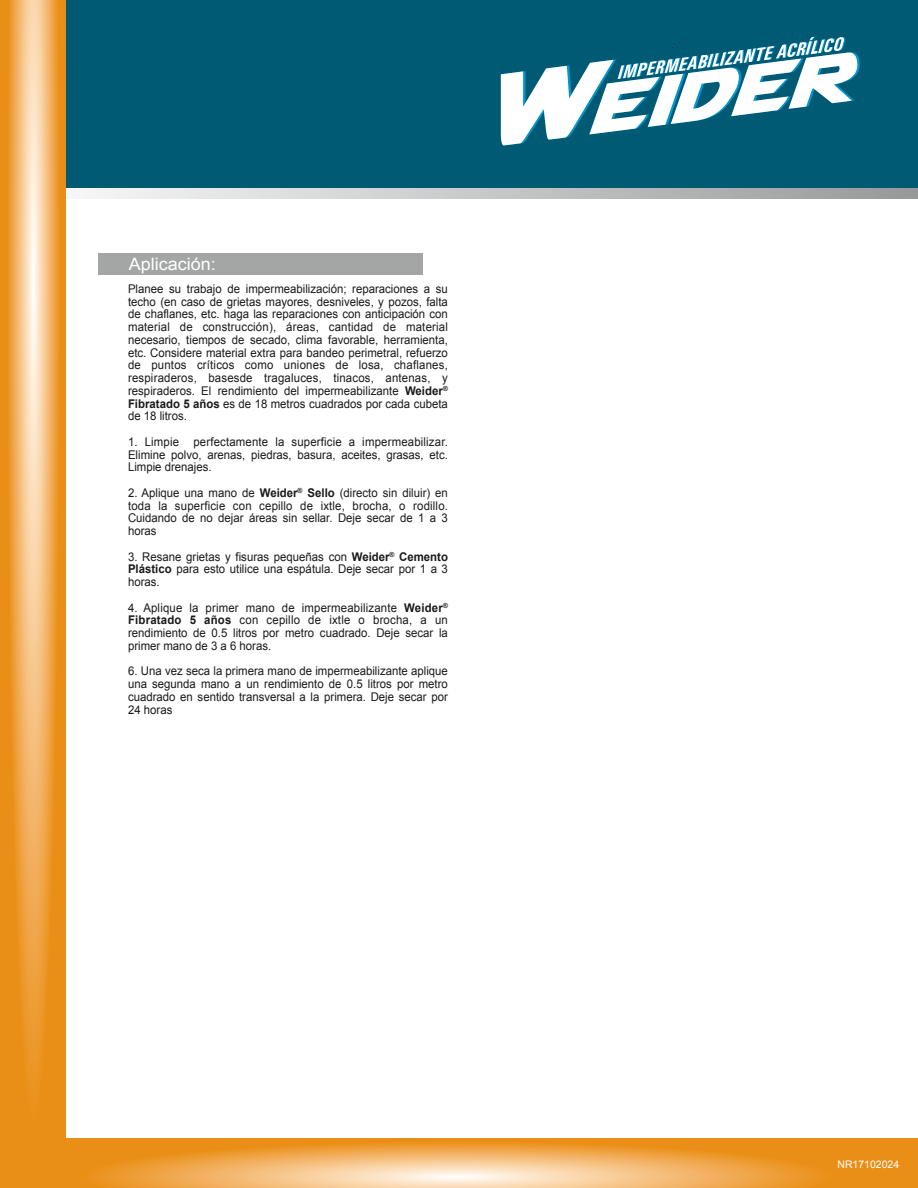
<style>
.page{position:relative;width:918px;height:1188px;background:#fff}
.page>*{position:absolute;margin:0;border:0;box-sizing:border-box;transform-origin:0 0}
.t1{font:17.1px "Arial";color:#fff;scale:1.05 1}
.t2{font:12px/12.8px "Arial";color:#1b1a1a;text-align:justify;scale:.95 1}
.t3{font:10.5px "Arial";color:#fff}
.s1{font-weight:700}
</style>
<div class="page">
<svg style="left:65px;top:187px;width:853px;height:11px;background:#b4bdbf"></svg>
<svg style="left:0;top:1139px;width:917px;height:49px;background:#efa950"></svg>
<div style="left:2px;top:0;width:916px;height:187px;background:#005a74"></div>
<svg style="left:1px;top:0;width:64px;height:1186px;background:#efa84d"></svg>
<div style="left:98px;top:254px;width:325px;height:21px;background:#a4a5a5"></div>
<svg style="left:501px;top:37px;width:359px;height:109px"></svg>
<h1 class="t1" style="left:129px;top:253px;width:84px">Aplicación:</h1>
<p class="t2" style="left:128px;top:282px;width:338px">Planee su trabajo de impermeabilización; reparaciones a su techo (en caso de grietas mayores, desniveles, y pozos, falta de chaflanes, etc. haga las reparaciones con anticipación con material de construcción), áreas, cantidad de material necesario, tiempos de secado, clima favorable, herramienta, etc. Considere material extra para bandeo perimetral, refuerzo de puntos críticos como uniones de losa, chaflanes, respiraderos, basesde tragaluces, tinacos, antenas, y respiraderos. El rendimiento del impermeabilizante <span class="s1">Weider</span><sup>® </sup><span class="s1">Fibratado 5 años</span> es de 18 metros cuadrados por cada cubeta de 18 litros.</p>
<p class="t2" style="left:128px;top:435px;width:338px">1. Limpie perfectamente la superficie a impermeabilizar.<br>Elimine polvo, arenas, piedras, basura, aceites, grasas, etc.<br>Limpie drenajes.</p>
<p class="t2" style="left:128px;top:486px;width:338px">2. Aplique una mano de <span class="s1">Weider</span><sup>®</sup> <span class="s1">Sello</span> (directo sin diluir) en toda la superficie con cepillo de ixtle, brocha, o rodillo.<br>Cuidando de no dejar áreas sin sellar. Deje secar de 1 a 3 horas</p>
<p class="t2" style="left:128px;top:550px;width:338px">3. Resane grietas y fisuras pequeñas con <span class="s1">Weider</span><sup>®</sup> <span class="s1">Cemento Plástico</span> para esto utilice una espátula. Deje secar por 1 a 3 horas.</p>
<p class="t2" style="left:128px;top:601px;width:338px">4. Aplique la primer mano de impermeabilizante <span class="s1">Weider</span><sup>® </sup><span class="s1">Fibratado 5 años</span> con cepillo de ixtle o brocha, a un rendimiento de 0.5 litros por metro cuadrado. Deje secar la primer mano de 3 a 6 horas.</p>
<p class="t2" style="left:128px;top:665px;width:338px">6. Una vez seca la primera mano de impermeabilizante aplique una segunda mano a un rendimiento de 0.5 litros por metro cuadrado en sentido transversal a la primera. Deje secar por 24 horas</p>
<p class="t3" style="left:837px;top:1157px;width:63px">NR17102024</p>
</div>
